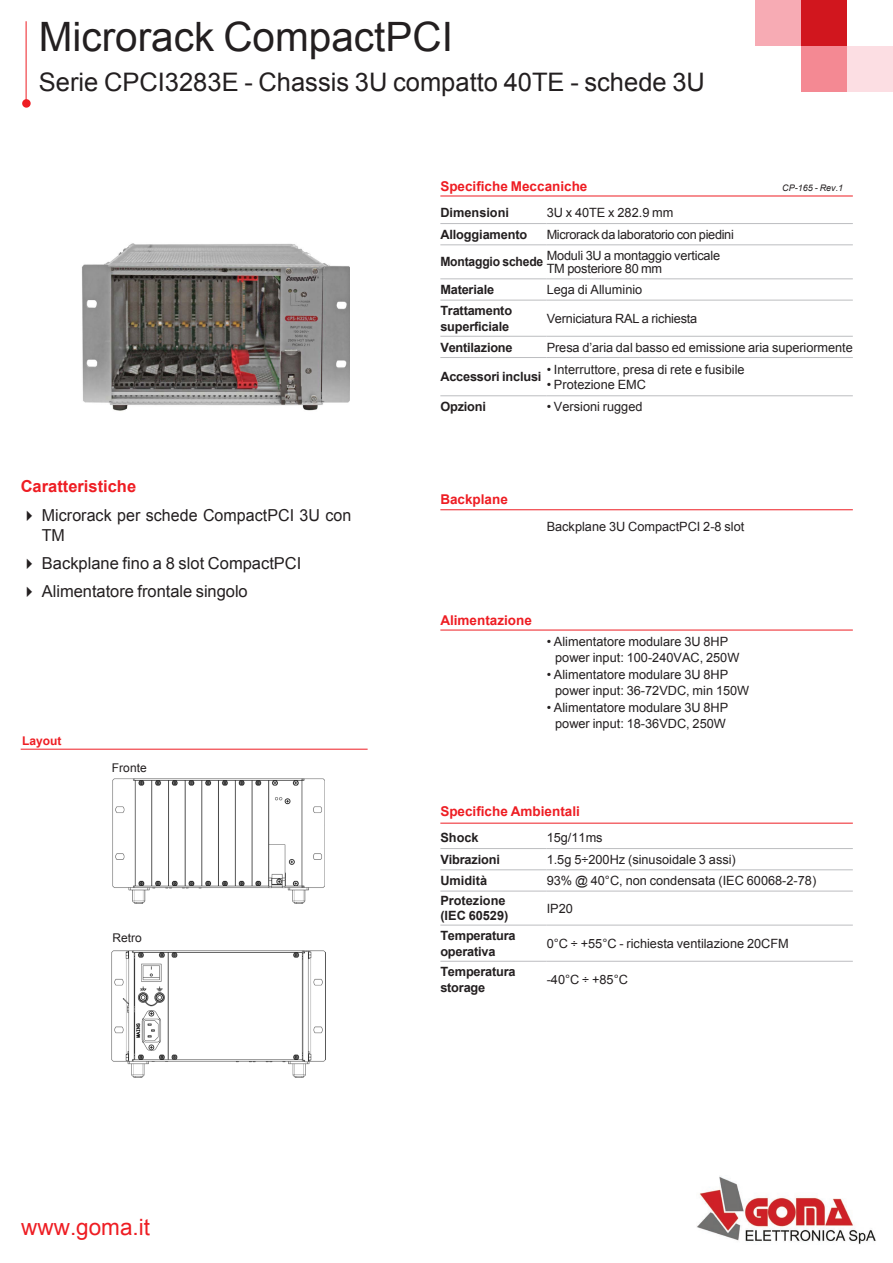
<style>
.page{position:relative;width:893px;height:1263px;background:#fff}
.page>*{position:absolute;margin:0;border:0;box-sizing:border-box;transform-origin:0 0}
.Normale{font:40.5px "Arial";color:#231f20}
.Normale-2{font:25.5px "Arial";color:#231f20}
.Normale-3{font:22.5px "Arial";color:#ee1d23}
.Normale-4{font:16.5px/19.8px "Arial";color:#231f20}
.Normale-5{font:700 16.5px "Arial";color:#ee1d23}
.Normale-6{font:700 13.5px "Arial";color:#ee1d23}
.Normale-7{font:12.75px "Arial";color:#231f20}
.Normale-8{font:700 12.75px "Arial";letter-spacing:-.015em;color:#231f20}
.Normale-9{font:12.75px "Arial";letter-spacing:-.025em;color:#231f20}
.Normale-10{font:700 12.75px "Arial";letter-spacing:-.015em;color:#231f20;scale:.95 1}
.Normale-11{font:12px "Arial";color:#231f20}
.Normale-12{font:700 12px "Arial";color:#ee1d23}
.Normale-13{font:italic 9px "Arial";color:#231f20}
</style>
<div class="page">
<div style="left:22px;top:99px;width:9px;height:9px;background:#ee1d23;border-radius:50%"></div>
<hr style="left:26px;top:21px;width:1px;height:79px;background:#ee1d23">
<img style="left:697px;top:1176px;width:179px;height:68px">
<div style="left:801px;top:46px;width:46px;height:46px;background:#f48993"></div>
<div style="left:801px;top:0;width:46px;height:46px;background:#d1161e"></div>
<div style="left:755px;top:0;width:46px;height:46px;background:#f7abb4"></div>
<div style="left:847px;top:46px;width:46px;height:46px;background:#fcdee3"></div>
<hr style="left:21px;top:749px;width:347px;height:1px;background:#ee1d23">
<svg style="left:440px;top:245px;width:413px;height:152px"></svg>
<hr style="left:440px;top:223px;width:107px;height:1px;background:#bcbdc0">
<hr style="left:547px;top:223px;width:306px;height:1px;background:#bcbdc0">
<hr style="left:440px;top:244px;width:107px;height:1px;background:#bcbdc0">
<hr style="left:547px;top:244px;width:306px;height:1px;background:#bcbdc0">
<hr style="left:440px;top:278px;width:107px;height:1px;background:#bcbdc0">
<hr style="left:547px;top:278px;width:306px;height:1px;background:#bcbdc0">
<hr style="left:440px;top:300px;width:107px;height:1px;background:#bcbdc0">
<hr style="left:547px;top:300px;width:306px;height:1px;background:#bcbdc0">
<hr style="left:440px;top:336px;width:107px;height:1px;background:#bcbdc0">
<hr style="left:547px;top:336px;width:306px;height:1px;background:#bcbdc0">
<hr style="left:440px;top:357px;width:107px;height:1px;background:#bcbdc0">
<hr style="left:547px;top:357px;width:306px;height:1px;background:#bcbdc0">
<hr style="left:440px;top:395px;width:107px;height:1px;background:#bcbdc0">
<hr style="left:547px;top:395px;width:306px;height:1px;background:#bcbdc0">
<hr style="left:440px;top:196px;width:413px;height:1px;background:#ee1d23">
<hr style="left:440px;top:509px;width:413px;height:1px;background:#ee1d23">
<hr style="left:440px;top:630px;width:413px;height:1px;background:#ee1d23">
<svg style="left:440px;top:870px;width:413px;height:91px"></svg>
<hr style="left:440px;top:848px;width:107px;height:1px;background:#bcbdc0">
<hr style="left:547px;top:848px;width:306px;height:1px;background:#bcbdc0">
<hr style="left:440px;top:869px;width:107px;height:1px;background:#bcbdc0">
<hr style="left:547px;top:869px;width:306px;height:1px;background:#bcbdc0">
<hr style="left:440px;top:891px;width:107px;height:1px;background:#bcbdc0">
<hr style="left:547px;top:891px;width:306px;height:1px;background:#bcbdc0">
<hr style="left:440px;top:925px;width:107px;height:1px;background:#bcbdc0">
<hr style="left:547px;top:925px;width:306px;height:1px;background:#bcbdc0">
<hr style="left:440px;top:961px;width:107px;height:1px;background:#bcbdc0">
<hr style="left:547px;top:961px;width:306px;height:1px;background:#bcbdc0">
<hr style="left:440px;top:823px;width:413px;height:1px;background:#ee1d23">
<img style="left:82px;top:243px;width:267px;height:168px">
<img style="left:113px;top:778px;width:211px;height:125px">
<img style="left:112px;top:951px;width:214px;height:126px">
<p class="Normale" style="left:39px;top:10px;width:416px">Microrack CompactPCI</p>
<p class="Normale-2" style="left:39px;top:66px;width:668px">Serie CPCI3283E - Chassis 3U compatto 40TE - schede 3U</p>
<p class="Normale-6" style="left:440px;top:177px;width:149px">Specifiche Meccaniche</p>
<p class="Normale-13" style="left:782px;top:182px;width:63px">CP-165 - Rev.1</p>
<p class="Normale-8" style="left:440px;top:204px;width:70px">Dimensioni</p>
<p class="Normale-7" style="left:547px;top:205px;width:128px">3U x 40TE x 282.9 mm</p>
<p class="Normale-8" style="left:440px;top:226px;width:89px">Alloggiamento</p>
<p class="Normale-9" style="left:547px;top:226px;width:189px">Microrack da laboratorio con piedini</p>
<p class="Normale-10" style="left:440px;top:253px;width:110px">Montaggio schede</p>
<p class="Normale-7" style="left:547px;top:247px;width:175px">Moduli 3U a montaggio verticale</p>
<p class="Normale-7" style="left:547px;top:260px;width:117px">TM posteriore 80 mm</p>
<p class="Normale-8" style="left:440px;top:281px;width:55px">Materiale</p>
<p class="Normale-7" style="left:547px;top:281px;width:97px">Lega di Alluminio</p>
<p class="Normale-8" style="left:440px;top:302px;width:73px">Trattamento</p>
<p class="Normale-8" style="left:440px;top:318px;width:70px">superficiale</p>
<p class="Normale-7" style="left:547px;top:310px;width:152px">Verniciatura RAL a richiesta</p>
<p class="Normale-8" style="left:440px;top:339px;width:74px">Ventilazione</p>
<p class="Normale-7" style="left:547px;top:339px;width:308px">Presa d’aria dal basso ed emissione aria superiormente</p>
<p class="Normale-8" style="left:440px;top:368px;width:103px">Accessori inclusi</p>
<p class="Normale-7" style="left:547px;top:361px;width:199px">• Interruttore, presa di rete e fusibile</p>
<p class="Normale-7" style="left:547px;top:376px;width:101px">• Protezione EMC</p>
<p class="Normale-5" style="left:21px;top:476px;width:117px">Caratteristiche</p>
<p class="Normale-4" style="left:42px;top:505px;width:311px;text-indent:-21px">✔ Microrack per schede CompactPCI 3U con<br>TM</p>
<p class="Normale-4" style="left:21px;top:553px;width:282px">✔ Backplane fino a 8 slot CompactPCI</p>
<p class="Normale-4" style="left:21px;top:582px;width:229px">✔ Alimentatore frontale singolo</p>
<p class="Normale-12" style="left:22px;top:733px;width:41px">Layout</p>
<p class="Normale-11" style="left:112px;top:760px;width:36px">Fronte</p>
<p class="Normale-11" style="left:113px;top:930px;width:31px">Retro</p>
<p class="Normale-3" style="left:21px;top:1212px;width:130px">www.goma.it</p>
<p class="Normale-8" style="left:440px;top:398px;width:47px">Opzioni</p>
<p class="Normale-7" style="left:547px;top:398px;width:97px">• Versioni rugged</p>
<p class="Normale-6" style="left:440px;top:491px;width:69px">Backplane</p>
<p class="Normale-7" style="left:547px;top:518px;width:199px">Backplane 3U CompactPCI 2-8 slot</p>
<p class="Normale-6" style="left:440px;top:611px;width:93px">Alimentazione</p>
<p class="Normale-7" style="left:547px;top:633px;width:183px">• Alimentatore modulare 3U 8HP</p>
<p class="Normale-7" style="left:555px;top:649px;width:186px">power input: 100-240VAC, 250W</p>
<p class="Normale-7" style="left:547px;top:666px;width:183px">• Alimentatore modulare 3U 8HP</p>
<p class="Normale-7" style="left:555px;top:682px;width:196px">power input: 36-72VDC, min 150W</p>
<p class="Normale-7" style="left:547px;top:699px;width:183px">• Alimentatore modulare 3U 8HP</p>
<p class="Normale-7" style="left:555px;top:715px;width:172px">power input: 18-36VDC, 250W</p>
<p class="Normale-6" style="left:440px;top:802px;width:141px">Specifiche Ambientali</p>
<p class="Normale-8" style="left:440px;top:829px;width:40px">Shock</p>
<p class="Normale-7" style="left:547px;top:829px;width:57px">15g/11ms</p>
<p class="Normale-8" style="left:440px;top:851px;width:61px">Vibrazioni</p>
<p class="Normale-7" style="left:547px;top:851px;width:191px">1.5g 5÷200Hz (sinusoidale 3 assi)</p>
<p class="Normale-8" style="left:440px;top:872px;width:48px">Umidità</p>
<p class="Normale-7" style="left:547px;top:872px;width:271px">93% @ 40°C, non condensata (IEC 60068-2-78)</p>
<p class="Normale-8" style="left:440px;top:892px;width:67px">Protezione</p>
<p class="Normale-8" style="left:440px;top:907px;width:70px">(IEC 60529)</p>
<p class="Normale-7" style="left:547px;top:900px;width:28px">IP20</p>
<p class="Normale-8" style="left:440px;top:926px;width:77px">Temperatura</p>
<p class="Normale-8" style="left:440px;top:943px;width:57px">operativa</p>
<p class="Normale-8" style="left:440px;top:963px;width:77px">Temperatura</p>
<p class="Normale-8" style="left:440px;top:979px;width:46px">storage</p>
<p class="Normale-7" style="left:547px;top:935px;width:244px">0°C ÷ +55°C - richiesta ventilazione 20CFM</p>
<p class="Normale-7" style="left:547px;top:971px;width:83px">-40°C ÷ +85°C</p>
</div>
